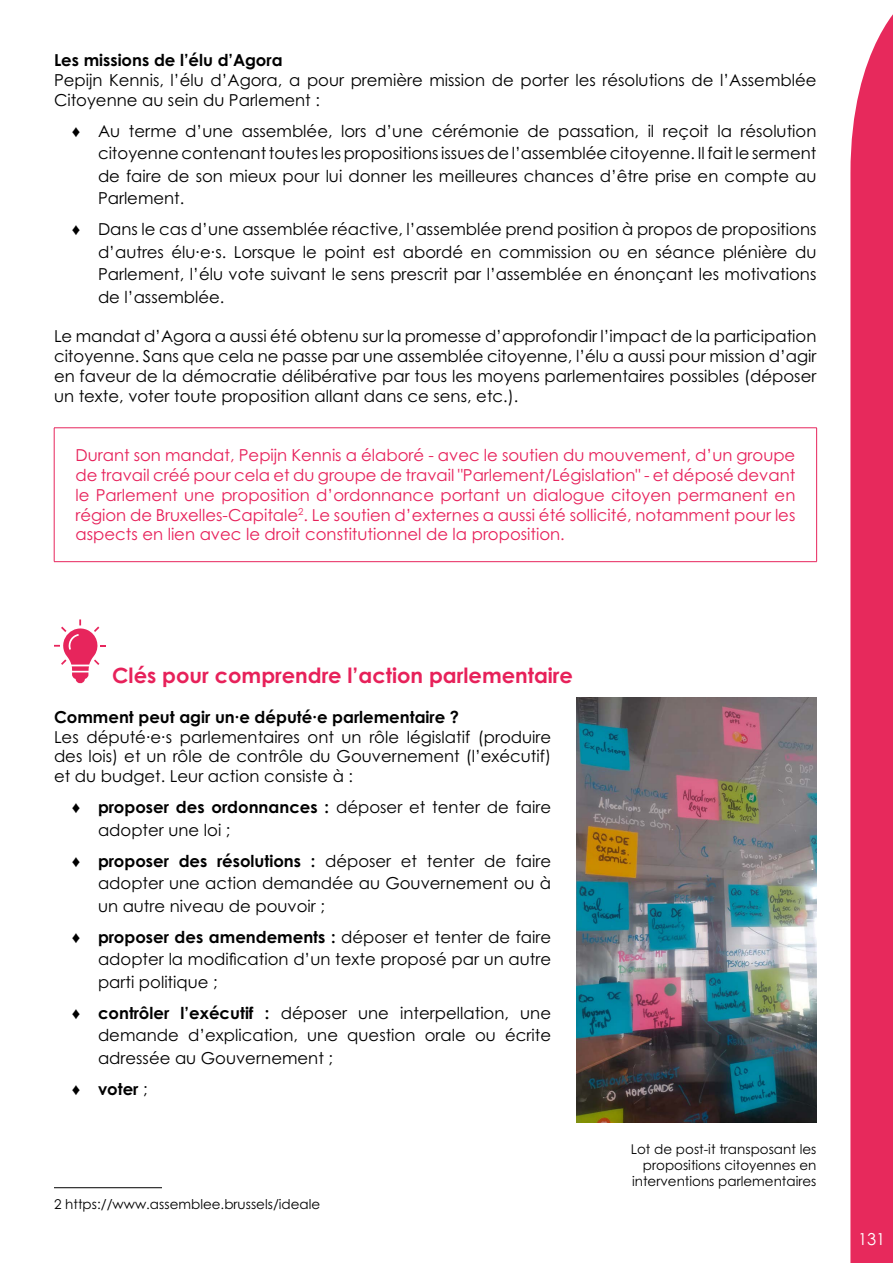
<style>
.page{position:relative;width:893px;height:1263px;background:#fff}
.page>*{position:absolute;margin:0;border:0;box-sizing:border-box;transform-origin:0 0}
.t1{font:700 21px "Century Gothic Pro";color:#e7215a}
.t2{font:16.5px/22.5px "Century Gothic Pro";color:#000;text-align:justify}
.t3{font:16.5px/19.8px "Century Gothic Pro";color:#e7215a;text-align:justify}
.t4{font:700 16.5px "Century Gothic Pro";color:#000}
.t5{font:16.5px "Century Gothic Pro";color:#fff}
.t6{font:13.5px/16.2px "Century Gothic Pro";color:#000;text-align:right}
.s1{font-family:"Andale Mono"}
.s2{font-weight:700}
.s3{font-family:"Andale Mono";font-weight:400}
.s4{font-weight:400}
</style>
<div class="page">
<div style="left:850px;top:14px;width:43px;height:1249px;background:#e7295c"></div>
<img style="left:577px;top:697px;width:239px;height:426px">
<hr style="left:54px;top:427px;width:763px;height:1px;background:#e7255c">
<hr style="left:54px;top:428px;width:1px;height:133px;background:#e7255c">
<hr style="left:816px;top:428px;width:1px;height:133px;background:#e7255c">
<hr style="left:54px;top:561px;width:763px;height:1px;background:#e7255c">
<svg style="left:54px;top:619px;width:52px;height:65px"></svg>
<hr style="left:54px;top:1187px;width:108px;height:1px;background:#000">
<p class="t4" style="left:54px;top:50px;width:230px">Les missions de l’élu d’Agora</p>
<p class="t2" style="left:54px;top:70px;width:764px;line-height:19.8px">Pepijn Kennis, l’élu d’Agora, a pour première mission de porter les résolutions de l’Assemblée<br>Citoyenne au sein du Parlement :</p>
<p class="t2" style="left:98px;top:119px;width:720px;text-indent:-27px"><span class="s1">♦</span> Au terme d’une assemblée, lors d’une cérémonie de passation, il reçoit la résolution citoyenne contenant toutes les propositions issues de l’assemblée citoyenne. Il fait le serment de faire de son mieux pour lui donner les meilleures chances d’être prise en compte au Parlement.</p>
<p class="t2" style="left:98px;top:218px;width:720px;text-indent:-27px"><span class="s1">♦</span> Dans le cas d’une assemblée réactive, l’assemblée prend position à propos de propositions d’autres élu·e·s. Lorsque le point est abordé en commission ou en séance plénière du Parlement, l’élu vote suivant le sens prescrit par l’assemblée en énonçant les motivations de l’assemblée.</p>
<p class="t2" style="left:54px;top:326px;width:764px;line-height:19.8px">Le mandat d’Agora a aussi été obtenu sur la promesse d’approfondir l’impact de la participation citoyenne. Sans que cela ne passe par une assemblée citoyenne, l’élu a aussi pour mission d’agir en faveur de la démocratie délibérative par tous les moyens parlementaires possibles (déposer un texte, voter toute proposition allant dans ce sens, etc.).</p>
<p class="t3" style="left:75px;top:445px;width:721px">Durant son mandat, Pepijn Kennis a élaboré - avec le soutien du mouvement, d’un groupe de travail créé pour cela et du groupe de travail "Parlement/Législation" - et déposé devant le Parlement une proposition d’ordonnance portant un dialogue citoyen permanent en région de Bruxelles-Capitale<sup>2</sup>. Le soutien d’externes a aussi été sollicité, notamment pour les aspects en lien avec le droit constitutionnel de la proposition.</p>
<p class="t1" style="left:112px;top:662px;width:462px">Clés pour comprendre l’action parlementaire</p>
<p class="t4" style="left:54px;top:707px;width:407px">Comment peut agir un·e député·e parlementaire ?</p>
<p class="t2" style="left:54px;top:727px;width:499px;line-height:19.8px">Les député·e·s parlementaires ont un rôle législatif (produire des lois) et un rôle de contrôle du Gouvernement (l’exécutif) et du budget. Leur action consiste à :</p>
<p class="t2" style="left:98px;top:796px;width:455px;text-indent:-27px"><span class="s1">♦</span> <span class="s2">proposer des ordonnances :</span> déposer et tenter de faire adopter une loi ;</p>
<p class="t2" style="left:98px;top:849px;width:455px;text-indent:-27px"><span class="s1">♦</span> <span class="s2">proposer des résolutions :</span> déposer et tenter de faire adopter une action demandée au Gouvernement ou à un autre niveau de pouvoir ;</p>
<p class="t2" style="left:98px;top:925px;width:455px;text-indent:-27px"><span class="s1">♦</span> <span class="s2">proposer des amendements :</span> déposer et tenter de faire adopter la modification d’un texte proposé par un autre parti politique ;</p>
<p class="t2" style="left:98px;top:1001px;width:455px;text-indent:-27px"><span class="s1">♦</span> <span class="s2">contrôler l’exécutif :</span> déposer une interpellation, une demande d’explication, une question orale ou écrite adressée au Gouvernement ;</p>
<p class="t4" style="left:71px;top:1078px;width:78px"><span class="s3">♦</span> voter <span class="s4">;</span></p>
<p class="t6" style="left:54px;top:1196px;width:268px">2 https://www.assemblee.brussels/ideale</p>
<p class="t6" style="left:631px;top:1141px;width:187px">Lot de post-it transposant les propositions citoyennes en interventions parlementaires</p>
<p class="t5" style="left:858px;top:1229px;width:29px">131</p>
</div>
